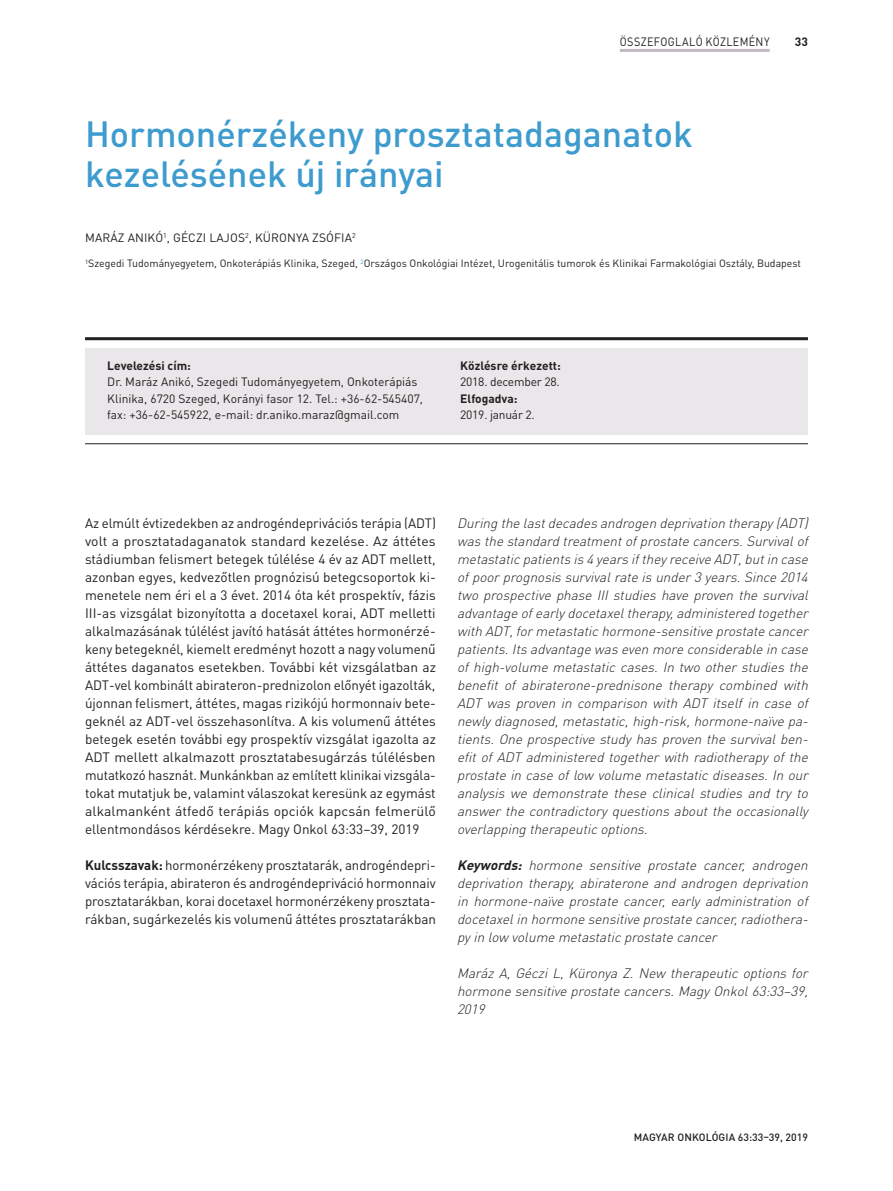
<style>
.page{position:relative;width:893px;height:1191px;background:#fff}
.page>*{position:absolute;margin:0;border:0;box-sizing:border-box;transform-origin:0 0}
.főcim{font:500 36px/40.5px "DIN Pro";color:#3d9bce}
.angol_bevezető{font:italic 300 13.5px/18px "DIN Pro";color:#231f20;text-align:justify}
.kenyér{font:13.5px/18px "DIN Pro";letter-spacing:-.005em;color:#231f20;text-align:justify}
.levelezés{font:12px/16.5px "DIN Pro";color:#231f20}
.t1{font:700 12px "DIN Pro";color:#231f20}
.szerzők{font:12px "DIN Pro";letter-spacing:.01em;color:#231f20}
.levelezés-2{font:12px "DIN Pro";letter-spacing:-.02em;color:#231f20}
.levelezés-3{font:12px "DIN Pro";letter-spacing:.03em;color:#231f20;scale:.9 1}
.munkahely{font:10.5px "DIN Pro";color:#231f20}
.t2{font:500 10.5px "DIN Pro";color:#231f20}
.s1{font-weight:700}
</style>
<div class="page">
<hr style="left:620px;top:49px;width:150px;height:3px;background:#c3b9c1">
<div style="left:85px;top:348px;width:723px;height:86px;background:#eae7ea"></div>
<hr style="left:85px;top:337px;width:723px;height:3px;background:#231f20">
<hr style="left:85px;top:443px;width:723px;height:1px;background:#231f20">
<p class="levelezés-3" style="left:620px;top:34px;width:168px">ÖSSZEFOGLALÓ KÖZLEMÉNY</p>
<p class="t1" style="left:795px;top:33px;width:15px">33</p>
<p class="főcim" style="left:85px;top:112px;width:609px">Hormonérzékeny prosztatadaganatok kezelésének új irányai</p>
<p class="szerzők" style="left:85px;top:229px;width:272px">MARÁZ ANIKÓ<sup>1</sup>, GÉCZI LAJOS<sup>2</sup>, KÜRONYA ZSÓFIA<sup>2</sup></p>
<p class="munkahely" style="left:85px;top:256px;width:717px"><sup>1</sup>Szegedi Tudományegyetem, Onkoterápiás Klinika, Szeged, <sup>2</sup>Országos Onkológiai Intézet, Urogenitális tumorok és Klinikai Farmakológiai Osztály, Budapest</p>
<p class="t1" style="left:107px;top:357px;width:85px">Levelezési cím:</p>
<p class="levelezés" style="left:107px;top:373px;width:317px">Dr. Maráz Anikó, Szegedi Tudományegyetem, Onkoterápiás<br>Klinika, 6720 Szeged, Korányi fasor 12. Tel.: +36-62-545407, fax: +36-62-545922, e-mail: dr.aniko.maraz@gmail.com</p>
<p class="t1" style="left:460px;top:357px;width:102px">Közlésre érkezett:</p>
<p class="levelezés-2" style="left:460px;top:374px;width:101px">2018. december 28.</p>
<p class="t1" style="left:460px;top:390px;width:59px">Elfogadva:</p>
<p class="levelezés-2" style="left:460px;top:407px;width:76px">2019. január 2.</p>
<p class="kenyér" style="left:85px;top:513px;width:352px">Az elmúlt évtizedekben az androgéndeprivációs terápia (ADT) volt a prosztatadaganatok standard kezelése. Az áttétes stádiumban felismert betegek túlélése 4 év az ADT mellett, azonban egyes, kedvezőtlen prognózisú betegcsoportok ki&shy;menetele nem éri el a 3 évet. 2014 óta két prospektív, fázis III-as vizsgálat bizonyította a docetaxel korai, ADT melletti alkalmazásának túlélést javító hatását áttétes hormonérzé&shy;keny betegeknél, kiemelt eredményt hozott a nagy volumenű áttétes daganatos esetekben. További két vizsgálatban az ADT-vel kombinált abirateron-prednizolon előnyét igazolták, újonnan felismert, áttétes, magas rizikójú hormonnaiv bete&shy;geknél az ADT-vel összehasonlítva. A kis volumenű áttétes betegek esetén további egy prospektív vizsgálat igazolta az ADT mellett alkalmazott prosztatabesugárzás túlélésben mutatkozó hasznát. Munkánkban az említett klinikai vizsgála&shy;tokat mutatjuk be, valamint válaszokat keresünk az egymást alkalmanként átfedő terápiás opciók kapcsán felmerülő ellentmondásos kérdésekre. Magy Onkol 63:33–39, 2019</p>
<p class="kenyér" style="left:85px;top:855px;width:352px;text-align:left"><span class="s1">Kulcsszavak:</span> hormonérzékeny prosztatarák, androgéndepri&shy;vációs terápia, abirateron és androgéndepriváció hormonnaiv prosztatarákban, korai docetaxel hormonérzékeny prosztata&shy;rákban, sugárkezelés kis volumenű áttétes prosztatarákban</p>
<p class="angol_bevezető" style="left:457px;top:513px;width:356px">During the lastdecadesandrogen deprivation therapy(ADT) wasthe standard treatmentofprostate cancers.Survivalof metastaticpatientsis4 yearsiftheyreceive ADT,butin case ofpoorprognosissurvivalrate isunder3 years.Since 2014 two prospective phase III studies have proven the survival advantage ofearlydocetaxeltherapy,administered together with ADT,formetastatichormone-sensitive prostate cancer patients.Itsadvantage waseven more considerable in case of high-volume metastatic cases. In two other studies the benefit of abiraterone-prednisone therapy combined with ADT was proven in comparison with ADT itself in case of newlydiagnosed,metastatic,high-risk,hormone-naïve pa&shy;tients. One prospective study has proven the survival ben&shy;efit of ADT administered together with radiotherapy of the prostate in case oflow volume metastaticdiseases.In our analysis we demonstrate these clinical studies and try to answer the contradictory questions about the occasionally overlapping therapeuticoptions.</p>
<p class="angol_bevezető" style="left:457px;top:855px;width:356px"><span class="s1">Keywords:</span> hormone sensitive prostate cancer, androgen deprivation therapy, abiraterone and androgen deprivation in hormone-naïve prostate cancer, early administration of docetaxelin hormone sensitive prostate cancer,radiothera&shy;pyin low volume metastaticprostate cancer</p>
<p class="angol_bevezető" style="left:457px;top:963px;width:356px">Maráz A, Géczi L, Küronya Z. New therapeutic options for hormone sensitive prostate cancers.MagyOnkol63:33–39, 2019</p>
<p class="t2" style="left:634px;top:1129px;width:176px">MAGYAR ONKOLÓGIA 63:33–39, 2019</p>
</div>
